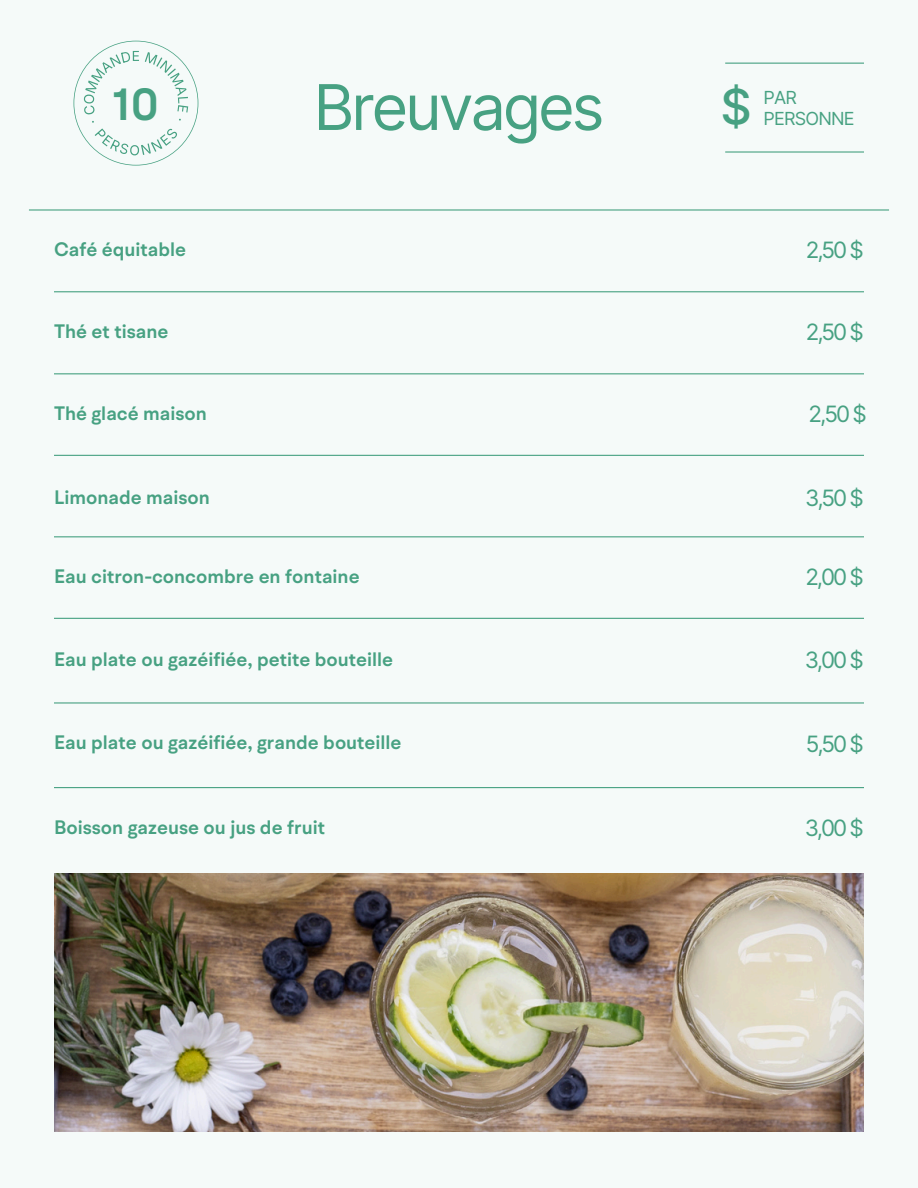
<style>
.page{position:relative;width:918px;height:1188px;background:#f5faf9}
.page>*{position:absolute;margin:0;border:0;box-sizing:border-box;transform-origin:0 0}
.t1{font:63px "Inter";letter-spacing:-.05em;color:#47a182}
.t2{font:500 48.75px "Inter";color:#47a182}
.t3{font:600 45px "BR Hendrix";color:#47a182}
.t4{font:22.5px "Inter";letter-spacing:-.09em;color:#47a182}
.t5{font:600 19.5px "BR Hendrix";color:#47a182}
.t6{font:18px/20.2px "Inter";letter-spacing:-.045em;color:#47a182}
</style>
<div class="page">
<hr style="left:29px;top:209px;width:860px;height:2px;background:#47a182">
<img style="left:54px;top:874px;width:810px;height:258px">
<hr style="left:54px;top:291px;width:810px;height:1px;background:#47a182">
<hr style="left:54px;top:373px;width:810px;height:1px;background:#47a182">
<hr style="left:54px;top:455px;width:810px;height:1px;background:#47a182">
<hr style="left:54px;top:536px;width:810px;height:1px;background:#47a182">
<hr style="left:54px;top:618px;width:810px;height:1px;background:#47a182">
<hr style="left:54px;top:702px;width:810px;height:2px;background:#47a182">
<hr style="left:54px;top:787px;width:810px;height:1px;background:#47a182">
<svg style="left:74px;top:41px;width:124px;height:125px"></svg>
<hr style="left:725px;top:63px;width:139px;height:1px;background:#47a182">
<hr style="left:725px;top:151px;width:139px;height:2px;background:#47a182">
<p class="t1" style="left:313px;top:69px;width:293px">Breuvages</p>
<h2 class="t3" style="left:111px;top:75px;width:50px">10</h2>
<p class="t2" style="left:720px;top:77px;width:33px">$</p>
<h2 class="t6" style="left:764px;top:88px;width:93px">PAR<br>PERSONNE</h2>
<h1 class="t5" style="left:54px;top:236px;width:134px">Café équitable</h1>
<p class="t4" style="left:806px;top:236px;width:60px">2,50 $</p>
<p class="t5" style="left:54px;top:318px;width:116px">Thé et tisane</p>
<h3 class="t4" style="left:806px;top:318px;width:60px">2,50 $</h3>
<p class="t5" style="left:54px;top:400px;width:154px">Thé glacé maison</p>
<h2 class="t4" style="left:809px;top:400px;width:60px">2,50 $</h2>
<p class="t5" style="left:54px;top:484px;width:158px">Limonade maison</p>
<h2 class="t4" style="left:805px;top:484px;width:60px">3,50 $</h2>
<p class="t5" style="left:54px;top:563px;width:307px">Eau citron-concombre en fontaine</p>
<h2 class="t4" style="left:805px;top:563px;width:60px">2,00 $</h2>
<h2 class="t5" style="left:54px;top:646px;width:341px">Eau plate ou gazéifiée, petite bouteille</h2>
<p class="t4" style="left:805px;top:646px;width:61px">3,00 $</p>
<h2 class="t5" style="left:54px;top:730px;width:349px">Eau plate ou gazéifiée, grande bouteille</h2>
<p class="t5" style="left:54px;top:814px;width:273px">Boisson gazeuse ou jus de fruit</p>
<p class="t4" style="left:806px;top:730px;width:60px">5,50 $</p>
<h2 class="t4" style="left:805px;top:814px;width:61px">3,00 $</h2>
</div>
